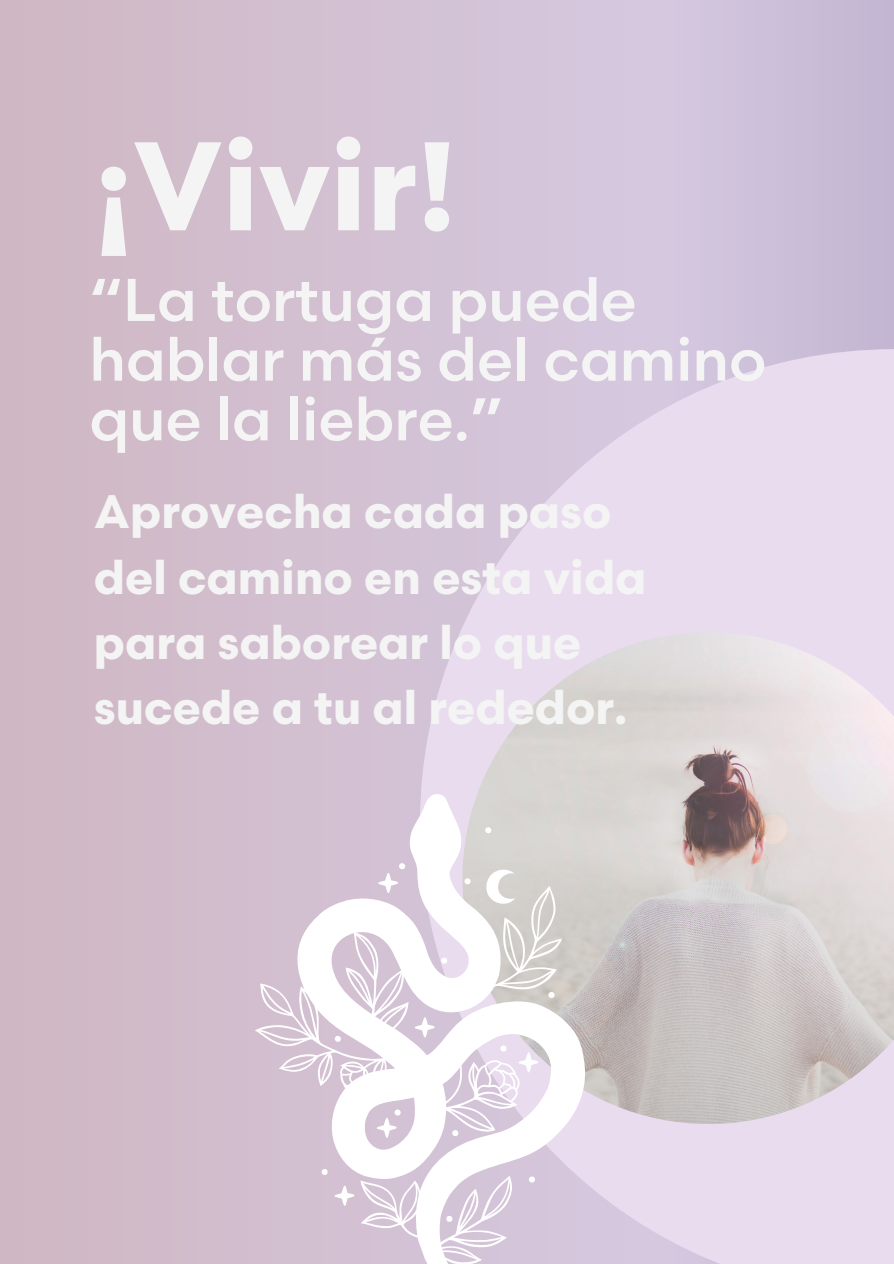
<style>
.page{position:relative;width:894px;height:1264px;background:#fff}
.page>*{position:absolute;margin:0;border:0;box-sizing:border-box;transform-origin:0 0}
.t1{font:700 125.7px "Scandia Web";color:#f4f4f4}
.t2{font:500 60px/59.7px "Scandia Web";color:#f4f4f4}
.t3{font:700 46.95px/65.2px "Scandia Web";color:#f4f4f4}
</style>
<div class="page">
<div style="left:0;top:0;width:893px;height:1263px;background:linear-gradient(to right,#d4bcc7,#cec4df)"></div>
<svg style="left:420px;top:349px;width:473px;height:914px;background:#e2d5e8"></svg>
<img style="left:462px;top:632px;width:431px;height:491px">
<svg style="left:255px;top:791px;width:331px;height:472px"></svg>
<svg style="left:414px;top:1017px;width:21px;height:20px"></svg>
<svg style="left:518px;top:1052px;width:20px;height:20px"></svg>
<svg style="left:334px;top:1185px;width:20px;height:21px"></svg>
<svg style="left:450px;top:1129px;width:10px;height:8px"></svg>
<svg style="left:440px;top:956px;width:8px;height:8px"></svg>
<svg style="left:463px;top:877px;width:9px;height:8px"></svg>
<svg style="left:484px;top:827px;width:8px;height:6px"></svg>
<svg style="left:378px;top:862px;width:28px;height:31px"></svg>
<svg style="left:334px;top:1035px;width:7px;height:7px"></svg>
<svg style="left:376px;top:1108px;width:26px;height:30px"></svg>
<svg style="left:320px;top:1168px;width:9px;height:8px"></svg>
<svg style="left:444px;top:1214px;width:10px;height:9px"></svg>
<svg style="left:527px;top:1175px;width:9px;height:8px"></svg>
<svg style="left:498px;top:1044px;width:10px;height:8px"></svg>
<svg style="left:546px;top:991px;width:10px;height:8px"></svg>
<svg style="left:483px;top:869px;width:32px;height:37px"></svg>
<p class="t1" style="left:94px;top:117px;width:364px">¡Vivir!</p>
<p class="t2" style="left:89px;top:273px;width:678px">“La tortuga puede hablar más del camino que la liebre.”</p>
<p class="t3" style="left:94px;top:481px;width:554px">Aprovecha cada paso del camino en esta vida para saborear lo que sucede a tu al rededor.</p>
</div>
